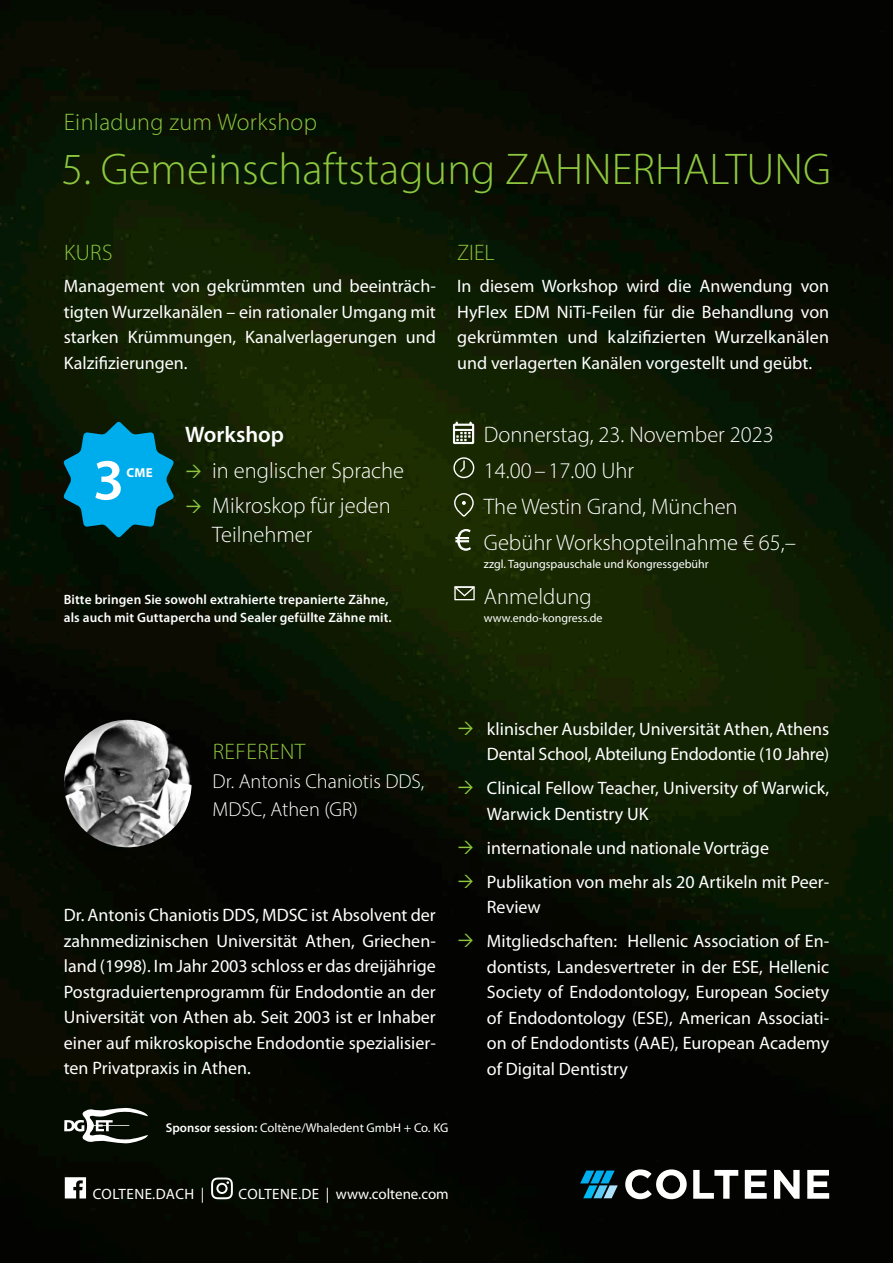
<style>
.page{position:relative;width:893px;height:1263px;background:#fff}
.page>*{position:absolute;margin:0;border:0;box-sizing:border-box;transform-origin:0 0}
.t1{font:600 58.5px "Myriad Pro";color:#fff}
.t2{font:300 44.7px "Myriad Pro";color:#8dc73f}
.t3{font:300 24px "Myriad Pro";letter-spacing:.015em;color:#8dc73f}
.t4{font:300 22.5px/36px "Myriad Pro";color:#fff}
.t5{font:300 22.5px "Myriad Pro";letter-spacing:.02em;color:#8dc73f}
.t6{font:600 22.5px "Myriad Pro";color:#fff}
.t7{font:300 20.25px/28.5px "Myriad Pro";color:#fff}
.t8{font:18px/25.5px "Myriad Pro";color:#fff;text-align:justify}
.t9{font:15px "Myriad Pro";letter-spacing:.01em;color:#fff}
.t10{font:15px "Myriad Pro";letter-spacing:.03em;color:#fff}
.t11{font:600 13.5px/18px "Myriad Pro";letter-spacing:.01em;color:#fff}
.t12{font:700 13.05px "Myriad Pro";color:#fff}
.t13{font:12.75px "Myriad Pro";color:#fff}
.t14{font:12px "Myriad Pro";color:#fff}
.s1{font-weight:600}
</style>
<div class="page">
<img style="left:0;top:0;width:893px;height:1263px">
<svg style="left:625px;top:1169px;width:62px;height:30px"></svg>
<svg style="left:693px;top:1170px;width:45px;height:29px"></svg>
<svg style="left:745px;top:1170px;width:22px;height:29px"></svg>
<svg style="left:774px;top:1170px;width:26px;height:29px"></svg>
<svg style="left:807px;top:1170px;width:22px;height:29px"></svg>
<svg style="left:580px;top:1170px;width:38px;height:28px"></svg>
<svg style="left:65px;top:1177px;width:21px;height:21px"></svg>
<svg style="left:211px;top:1177px;width:22px;height:22px"></svg>
<div style="left:454px;top:586px;width:21px;height:14px;border:1px solid #fff"></div>
<svg style="left:453px;top:585px;width:22px;height:14px"></svg>
<svg style="left:453px;top:422px;width:21px;height:22px"></svg>
<svg style="left:453px;top:492px;width:21px;height:25px"></svg>
<div style="left:453px;top:457px;width:21px;height:21px;border:1px solid #fff;border-radius:50%"></div>
<svg style="left:459px;top:459px;width:6px;height:14px"></svg>
<svg style="left:456px;top:529px;width:14px;height:21px"></svg>
<svg style="left:63px;top:421px;width:111px;height:117px;background:#02799b"></svg>
<img style="left:64px;top:720px;width:128px;height:127px;border-radius:64px">
<svg style="left:64px;top:1108px;width:84px;height:35px"></svg>
<svg style="left:187px;top:465px;width:14px;height:13px"></svg>
<svg style="left:187px;top:500px;width:14px;height:13px"></svg>
<svg style="left:459px;top:721px;width:33px;height:15px"></svg>
<svg style="left:459px;top:781px;width:33px;height:14px"></svg>
<svg style="left:459px;top:840px;width:33px;height:15px"></svg>
<svg style="left:459px;top:874px;width:33px;height:15px"></svg>
<svg style="left:459px;top:934px;width:33px;height:14px"></svg>
<h3 class="t3" style="left:64px;top:107px;width:255px">Einladung zum Workshop</h3>
<h2 class="t2" style="left:62px;top:142px;width:771px">5. Gemeinschaftstagung ZAHNERHALTUNG</h2>
<p class="t5" style="left:64px;top:239px;width:50px">KURS</p>
<p class="t8" style="left:64px;top:274px;width:374px">Management von gekrümmten und beeinträch&shy;tigten Wurzelkanälen – ein rationaler Umgang mit starken Krümmungen, Kanalverlagerungen und Kalzifizierungen.</p>
<h1 class="t1" style="left:93px;top:443px;width:33px">3</h1>
<p class="t12" style="left:126px;top:464px;width:28px">CME</p>
<p class="t6" style="left:185px;top:420px;width:100px">Workshop</p>
<p class="t4" style="left:212px;top:453px;width:194px;line-height:35px">in englischer Sprache<br>Mikroskop für jeden</p>
<p class="t4" style="left:212px;top:516px;width:102px">Teilnehmer</p>
<p class="t11" style="left:64px;top:590px;width:329px">Bitte bringen Sie sowohl extrahierte trepanierte Zähne, als auch mit Guttapercha und Sealer gefüllte Zähne mit.</p>
<p class="t5" style="left:457px;top:239px;width:39px">ZIEL</p>
<p class="t8" style="left:457px;top:274px;width:374px">In diesem Workshop wird die Anwendung von HyFlex EDM NiTi-Feilen für die Behandlung von gekrümmten und kalzifizierten Wurzelkanälen und verlagerten Kanälen vorgestellt und geübt.</p>
<p class="t4" style="left:484px;top:416px;width:314px">Donnerstag, 23. November 2023<br>14.00– 17.00 Uhr<br>The Westin Grand, München<br>Gebühr Workshopteilnahme € 65,–</p>
<p class="t14" style="left:484px;top:557px;width:226px">zzgl. Tagungspauschale und Kongressgebühr</p>
<p class="t4" style="left:484px;top:578px;width:109px">Anmeldung</p>
<p class="t14" style="left:484px;top:611px;width:120px">www.endo-kongress.de</p>
<p class="t5" style="left:213px;top:738px;width:94px">REFERENT</p>
<p class="t7" style="left:213px;top:767px;width:213px">Dr. Antonis Chaniotis DDS,<br>MDSC, Athen (GR)</p>
<p class="t8" style="left:64px;top:903px;width:374px">Dr. Antonis Chaniotis DDS, MDSC ist Absolvent der zahnmedizinischen Universität Athen, Griechen&shy;land (1998). Im Jahr 2003 schloss er das dreijährige Postgraduiertenprogramm für Endodontie an der Universität von Athen ab. Seit 2003 ist er Inhaber einer auf mikroskopische Endodontie spezialisier&shy;ten Privatpraxis in Athen.</p>
<p class="t13" style="left:166px;top:1121px;width:284px"><span class="s1">Sponsor session:</span> Coltène/Whaledent GmbH + Co. KG</p>
<p class="t10" style="left:93px;top:1186px;width:113px">COLTENE.DACH |</p>
<p class="t9" style="left:239px;top:1186px;width:212px">COLTENE.DE | www.coltene.com</p>
<p class="t8" style="left:487px;top:716px;width:344px">klinischer Ausbilder, Universität Athen, Athens<br>Dental School, Abteilung Endodontie (10 Jahre)</p>
<p class="t8" style="left:487px;top:776px;width:344px">Clinical Fellow Teacher, University of Warwick,<br>Warwick Dentistry UK</p>
<p class="t8" style="left:487px;top:831px;width:344px;line-height:34px">internationale und nationale Vorträge<br>Publikation von mehr als 20 Artikeln mit Peer-</p>
<p class="t8" style="left:487px;top:890px;width:344px;line-height:34px">Review<br>Mitgliedschaften: Hellenic Association of En-</p>
<p class="t8" style="left:487px;top:954px;width:344px">dontists, Landesvertreter in der ESE, Hellenic Society of Endodontology, European Society of Endodontology (ESE), American Associati&shy;on of Endodontists (AAE), European Academy of Digital Dentistry</p>
</div>
